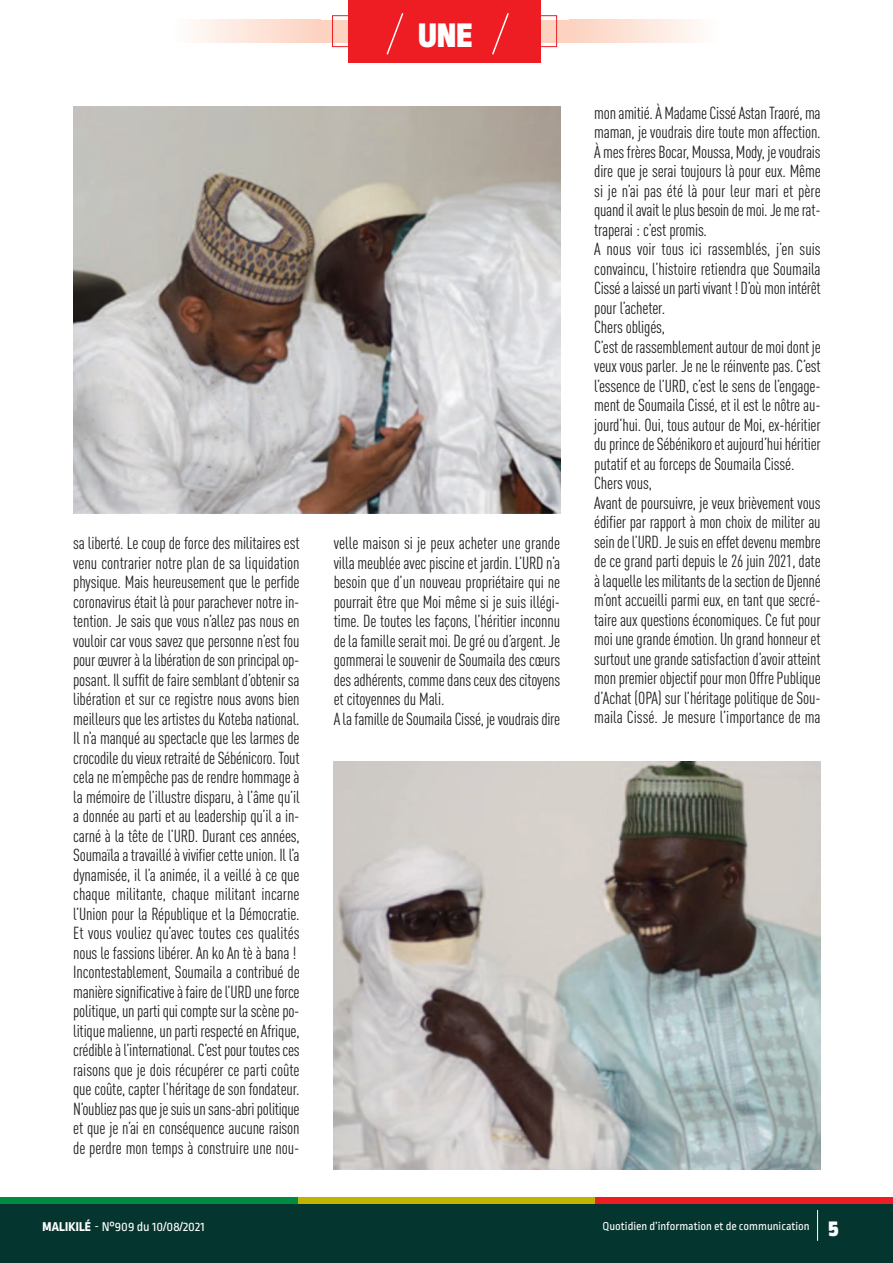
<style>
.page{position:relative;width:893px;height:1263px;background:#fff}
.page>*{position:absolute;margin:0;border:0;box-sizing:border-box;transform-origin:0 0}
.t1{font:900 36px "Ropa Sans Pro";color:#fff}
.t2{font:condensed 17.25px/19.5px "DIN Pro";letter-spacing:-.01em;color:#231f20}
.t3{font:13.5px "Ropa Sans Pro";color:#fff}
.t4{font:12px "Ropa Sans Pro";color:#fff}
.s1{font-weight:800}
.s2{font-weight:900;font-size:24px}
</style>
<div class="page">
<div style="left:0;top:1203px;width:893px;height:60px;background:#05352f"></div>
<div style="left:0;top:1197px;width:298px;height:6px;background:#008b43"></div>
<div style="left:298px;top:1197px;width:297px;height:6px;background:#c0b301"></div>
<div style="left:595px;top:1197px;width:298px;height:6px;background:#ee1d23"></div>
<hr style="left:817px;top:1210px;width:1px;height:31px;background:#fff">
<div style="left:320px;top:20px;width:249px;height:23px;background:#fcd2c0"></div>
<div style="left:173px;top:20px;width:147px;height:23px;background:linear-gradient(to right,#fefefd,#fcd2c0)"></div>
<div style="left:569px;top:20px;width:147px;height:23px;background:linear-gradient(to right,#fcd1bf,#fefdfb)"></div>
<div style="left:332px;top:15px;width:225px;height:32px;border:1px solid #ee1d23"></div>
<div style="left:348px;top:0;width:193px;height:63px;background:#ee1d23"></div>
<svg style="left:386px;top:13px;width:18px;height:42px"></svg>
<svg style="left:492px;top:13px;width:17px;height:42px"></svg>
<img style="left:73px;top:106px;width:487px;height:408px">
<img style="left:333px;top:761px;width:488px;height:408px">
<h1 class="t1" style="left:418px;top:23px;width:56px">UNE</h1>
<p class="t2" style="left:73px;top:535px;width:228px">sa liberté. Le coup de force des militaires est venu contrarier notre plan de sa liquidation physique. Mais heureusement que le perfide coronavirus était là pour parachever notre in&shy;tention. Je sais que vous n’allez pas nous en vouloir car vous savez que personne n’est fou pourœuvreràlalibérationdesonprincipalop&shy;posant. Il suffit de faire semblant d’obtenir sa libération et sur ce registre nous avons bien meilleurs que les artistes du Koteba national.<br>Il n’a manqué au spectacle que les larmes de crocodileduvieuxretraitédeSébénicoro.Tout cela ne m’empêche pas de rendre hommage à la mémoire de l’illustre disparu, à l’âme qu’il a donnée au parti et au leadership qu’il a in&shy;carné à la tête de l’URD. Durant ces années, Soumaïlaatravailléàvivifiercetteunion. Il l’a dynamisée, il l’a animée, il a veillé à ce que chaque militante, chaque militant incarne l’Union pour la République et la Démocratie.<br>Et vous vouliez qu’avec toutes ces qualités nous le fassions libérer. An ko An tè à bana !<br>Incontestablement, Soumaila a contribué de manièresignificativeàfairedel’URD uneforce politique,unpartiquicomptesur lascènepo&shy;litique malienne, un parti respecté en Afrique, crédibleàl’international.C’estpour toutesces raisons que je dois récupérer ce parti coûte que coûte, capter l’héritage de son fondateur.<br>N’oubliezpasquejesuisunsans-abripolitique et que je n’ai en conséquence aucune raison de perdre mon temps à construire une nou-</p>
<p class="t2" style="left:334px;top:535px;width:228px">velle maison si je peux acheter une grande villa meublée avec piscine et jardin. L’URD n’a besoin que d’un nouveau propriétaire qui ne pourrait être que Moi même si je suis illégi&shy;time. De toutes les façons, l’héritier inconnu delafamilleserait moi. Degréoud’argent.Je gommerai le souvenir de Soumaila des cœurs desadhérents,commedansceuxdescitoyens et citoyennes du Mali.<br>AlafamilledeSoumailaCissé, jevoudraisdire</p>
<p class="t2" style="left:594px;top:104px;width:228px">monamitié.À MadameCisséAstanTraoré,ma maman, je voudrais dire toute mon affection.<br>Àmesfrères Bocar, Moussa, Mody, jevoudrais dire que je serai toujours là pour eux. Même si je n’ai pas été là pour leur mari et père quandilavait leplusbesoindemoi.Jemerat&shy;traperai : c’est promis.<br>A nous voir tous ici rassemblés, j’en suis convaincu, l’histoire retiendra que Soumaila Cisséalaisséunpartivivant ! D’oùmonintérêt pour l’acheter.<br>Chers obligés, C’estderassemblementautourde moidont je veux vous parler. Je ne le réinvente pas. C’est l’essence de l’URD, c’est le sens de l’engage&shy;ment de Soumaila Cissé, et il est le nôtre au&shy;jourd’hui. Oui, tous autour de Moi, ex-héritier duprincedeSébénikoroetaujourd’huihéritier putatif et au forceps de Soumaila Cissé.<br>Chers vous,<br>Avant de poursuivre, je veux brièvement vous édifier par rapport à mon choix de militer au seindel’URD.Jesuiseneffetdevenumembre de ce grand parti depuis le 26 juin 2021, date àlaquellelesmilitantsdelasectionde Djenné m’ont accueilli parmi eux, en tant que secré&shy;taire aux questions économiques. Ce fut pour moi une grande émotion. Un grand honneur et surtoutunegrandesatisfactiond’avoiratteint monpremierobjectifpour mon Offre Publique d’Achat (OPA) sur l’héritage politique de Sou&shy;maila Cissé. Je mesure l’importance de ma</p>
<p class="t3" style="left:43px;top:1222px;width:164px"><span class="s1">MALIKILé</span> - N°909 du 10/08/2021</p>
<p class="t4" style="left:603px;top:1222px;width:237px">Quotidien d’information et de communication <span class="s2">5</span></p>
</div>
